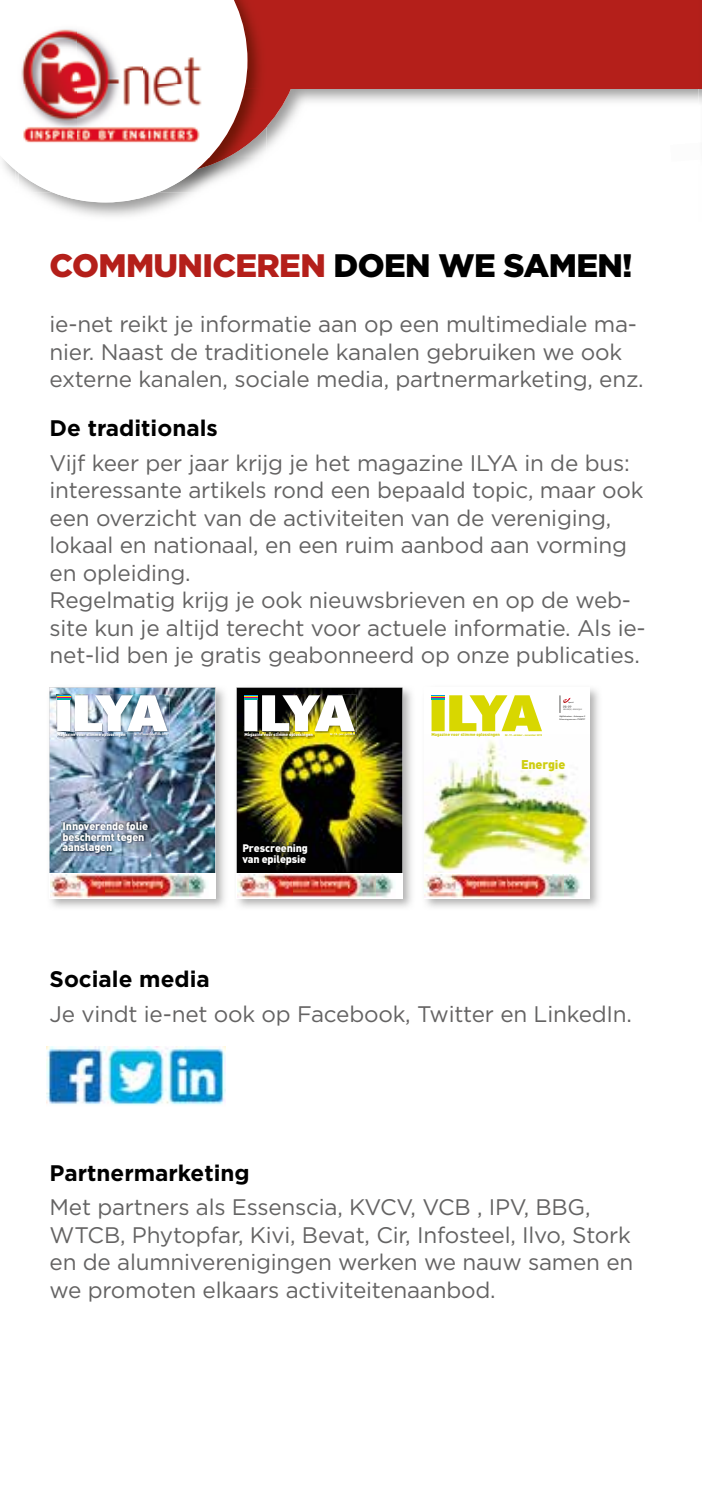
<style>
.page{position:relative;width:702px;height:1489px;background:#fff}
.page>*{position:absolute;margin:0;border:0;box-sizing:border-box;transform-origin:0 0}
.t1{font:900 32.5px "Gotham";letter-spacing:-.02em;color:#b41f1a}
.t2{font:22.5px/27.5px "Gotham";letter-spacing:-.01em;color:#646363}
.t3{font:700 22.5px "Gotham";color:#000}
.t4{font:900 12.5px "DINOT";letter-spacing:-.015em;color:#cecd10}
.t5{font:900 10.75px/10.8px "DINOT";letter-spacing:-.015em;color:#fff}
.t6{font:900 4.25px "DINOT";color:#fff}
.t7{font:900 4.25px "DINOT";color:#cecd10}
.t8{font:3.25px "Aroma No 2 LT Com";color:#575756}
.t9{font:900 2.5px "DINOT";letter-spacing:-.02em;color:#fff}
.s1{color:#000}
.s2{font-size:2.5px}
</style>
<div class="page">
<svg style="left:266px;top:89px;width:37px;height:64px"></svg>
<div style="left:191px;top:0;width:511px;height:89px;background:#b41f1a"></div>
<img style="left:247px;top:89px;width:19px;height:76px">
<img style="left:247px;top:8px;width:14px;height:81px">
<svg style="left:2px;top:0;width:245px;height:202px"></svg>
<img style="left:12px;top:11px;width:198px;height:147px">
<img style="left:698px;top:89px;width:4px;height:15px">
<img style="left:49px;top:687px;width:176px;height:221px">
<img style="left:50px;top:687px;width:165px;height:186px">
<img style="left:57px;top:694px;width:112px;height:39px">
<svg style="left:57px;top:695px;width:111px;height:36px"></svg>
<img style="left:134px;top:732px;width:35px;height:4px">
<img style="left:57px;top:733px;width:70px;height:5px">
<img style="left:62px;top:821px;width:88px;height:34px">
<div style="left:50px;top:873px;width:165px;height:25px;background:#fff"></div>
<img style="left:50px;top:874px;width:157px;height:23px">
<svg style="left:215px;top:897px;width:5px;height:6px"></svg>
<img style="left:236px;top:687px;width:176px;height:221px">
<img style="left:237px;top:687px;width:165px;height:186px">
<img style="left:244px;top:694px;width:112px;height:1px">
<img style="left:330px;top:733px;width:26px;height:3px">
<img style="left:244px;top:695px;width:112px;height:38px">
<img style="left:244px;top:733px;width:70px;height:5px">
<img style="left:241px;top:842px;width:68px;height:24px">
<div style="left:237px;top:873px;width:165px;height:25px;background:#fff"></div>
<img style="left:237px;top:874px;width:157px;height:23px">
<svg style="left:402px;top:897px;width:5px;height:6px"></svg>
<img style="left:425px;top:688px;width:174px;height:220px">
<div style="left:424px;top:687px;width:165px;height:186px;background:#fff"></div>
<img style="left:424px;top:740px;width:165px;height:133px">
<svg style="left:431px;top:695px;width:111px;height:36px"></svg>
<div style="left:424px;top:873px;width:165px;height:25px;background:#fff"></div>
<img style="left:424px;top:874px;width:157px;height:23px">
<svg style="left:559px;top:695px;width:14px;height:18px"></svg>
<svg style="left:589px;top:897px;width:5px;height:6px"></svg>
<img style="left:46px;top:1046px;width:180px;height:60px">
<h1 class="t1" style="left:50px;top:247px;width:584px">COMMUNICEREN <span class="s1">DOEN WE SAMEN!</span></h1>
<p class="t2" style="left:50px;top:310px;width:595px">ie-net reikt je informatie aan op een multimediale ma&shy;nier. Naast de traditionele kanalen gebruiken we ook externe kanalen, sociale media, partnermarketing, enz.</p>
<p class="t3" style="left:50px;top:415px;width:170px">De traditionals</p>
<p class="t2" style="left:50px;top:448px;width:597px">Vijf keer per jaar krijg je het magazine ILYA in de bus: interessante artikels rond een bepaald topic, maar ook een overzicht van de activiteiten van de vereniging, lokaal en nationaal, en een ruim aanbod aan vorming en opleiding.<br>Regelmatig krijg je ook nieuwsbrieven en op de web&shy;site kun je altijd terecht voor actuele informatie. Als ie&shy;net-lid ben je gratis geabonneerd op onze publicaties.</p>
<p class="t6" style="left:57px;top:731px;width:70px">Magazine voor slimme oplossingen</p>
<p class="t9" style="left:134px;top:732px;width:35px">Nr. 17 - maart-april-mei 2015</p>
<p class="t5" style="left:63px;top:820px;width:87px">Innoverende folie beschermt tegen aanslagen</p>
<p class="t6" style="left:244px;top:731px;width:70px">Magazine voor slimme oplossingen</p>
<p class="t9" style="left:330px;top:732px;width:26px">Nr. 18 - juni - juli 2015</p>
<p class="t5" style="left:242px;top:842px;width:67px">Prescreening van epilepsie</p>
<p class="t8" style="left:563px;top:704px;width:10px">PB- PP</p>
<p class="t7" style="left:431px;top:731px;width:112px">Magazine voor slimme oplossingen <span class="s2">Nr. 19 - oktober - november 2015</span></p>
<p class="t4" style="left:521px;top:756px;width:46px">Energie</p>
<p class="t3" style="left:50px;top:966px;width:162px">Sociale media</p>
<p class="t2" style="left:50px;top:999px;width:584px">Je vindt ie-net ook op Facebook, Twitter en LinkedIn.</p>
<p class="t3" style="left:50px;top:1159px;width:202px">Partnermarketing</p>
<p class="t2" style="left:50px;top:1193px;width:585px">Met partners als Essenscia, KVCV, VCB , IPV, BBG, WTCB, Phytopfar, Kivi, Bevat, Cir, Infosteel, Ilvo, Stork en de alumniverenigingen werken we nauw samen en we promoten elkaars activiteitenaanbod.</p>
</div>
